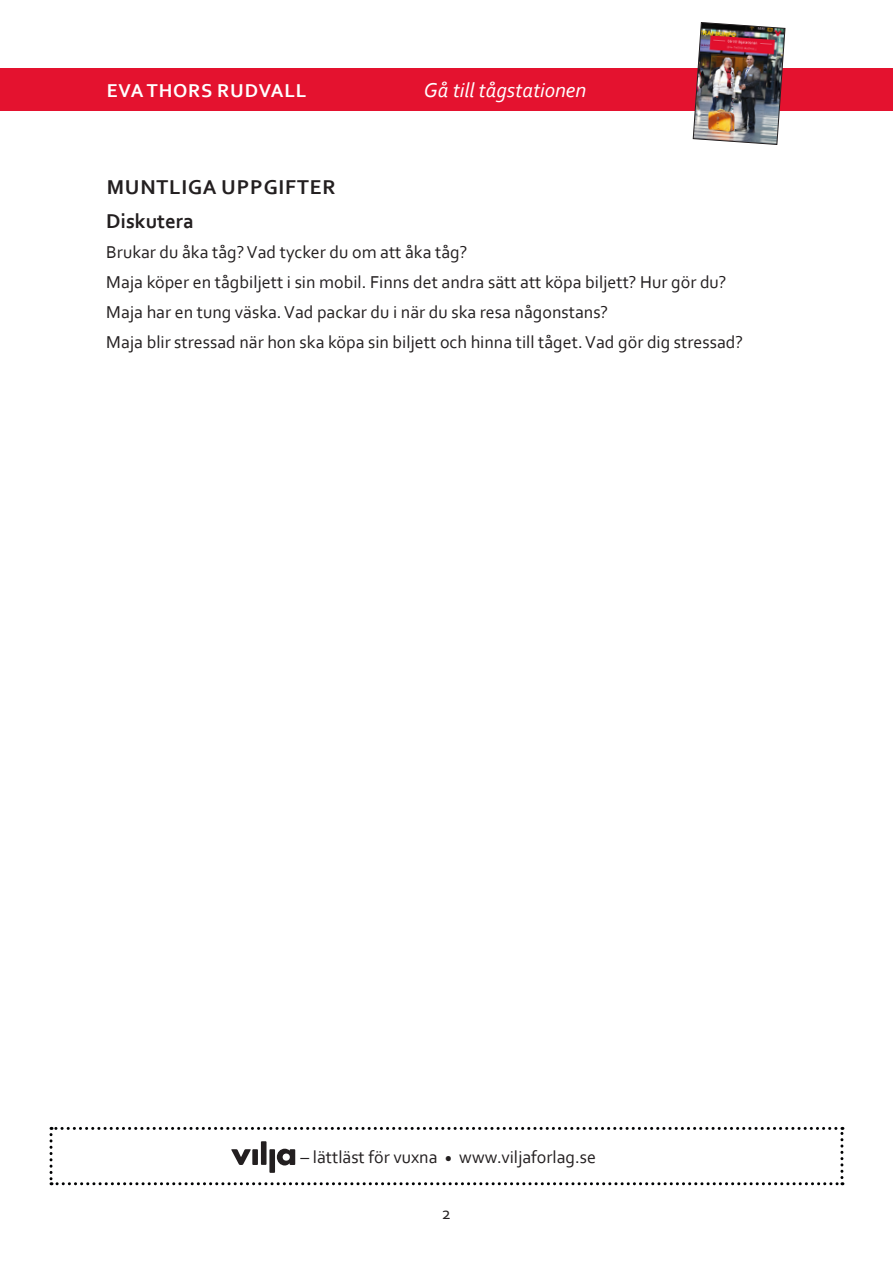
<style>
.page{position:relative;width:893px;height:1263px;background:#fff}
.page>*{position:absolute;margin:0;border:0;box-sizing:border-box;transform-origin:0 0}
.t1{font:italic 21px "Corbel";color:#fff}
.Huvudrubrik{font:700 21px "Corbel";letter-spacing:.04em;color:#231f20}
.Underrubrik{font:700 21px "Corbel";color:#231f20}
.t2{font:700 19.5px "Corbel";letter-spacing:.04em;color:#fff}
.Brödtext{font:18px "Corbel";color:#231f20}
</style>
<div class="page">
<div style="left:0;top:68px;width:893px;height:43px;background:#e4122f"></div>
<img style="left:693px;top:22px;width:92px;height:123px">
<svg style="left:50px;top:1127px;width:793px;height:58px"></svg>
<p class="t2" style="left:107px;top:78px;width:201px">EVA THORS RUDVALL</p>
<p class="t1" style="left:424px;top:77px;width:164px">Gå till tågstationen</p>
<p class="Huvudrubrik" style="left:107px;top:174px;width:230px">MUNTLIGA UPPGIFTER</p>
<p class="Underrubrik" style="left:106px;top:208px;width:89px">Diskutera</p>
<p class="Brödtext" style="left:106px;top:241px;width:363px">Brukar du åka tåg? Vad tycker du om att åka tåg?</p>
<p class="Brödtext" style="left:106px;top:271px;width:622px">Maja köper en tågbiljett i sin mobil. Finns det andra sätt att köpa biljett? Hur gör du?</p>
<p class="Brödtext" style="left:106px;top:301px;width:503px">Maja har en tung väska. Vad packar du i när du ska resa någonstans?</p>
<p class="Brödtext" style="left:106px;top:331px;width:638px">Maja blir stressad när hon ska köpa sin biljett och hinna till tåget. Vad gör dig stressad?</p>
<p class="Brödtext" style="left:300px;top:1146px;width:297px">– lättläst för vuxna <sub>•</sub> www.viljaforlag.se</p>
<p class="Brödtext" style="left:442px;top:1202px;width:11px">2</p>
</div>
